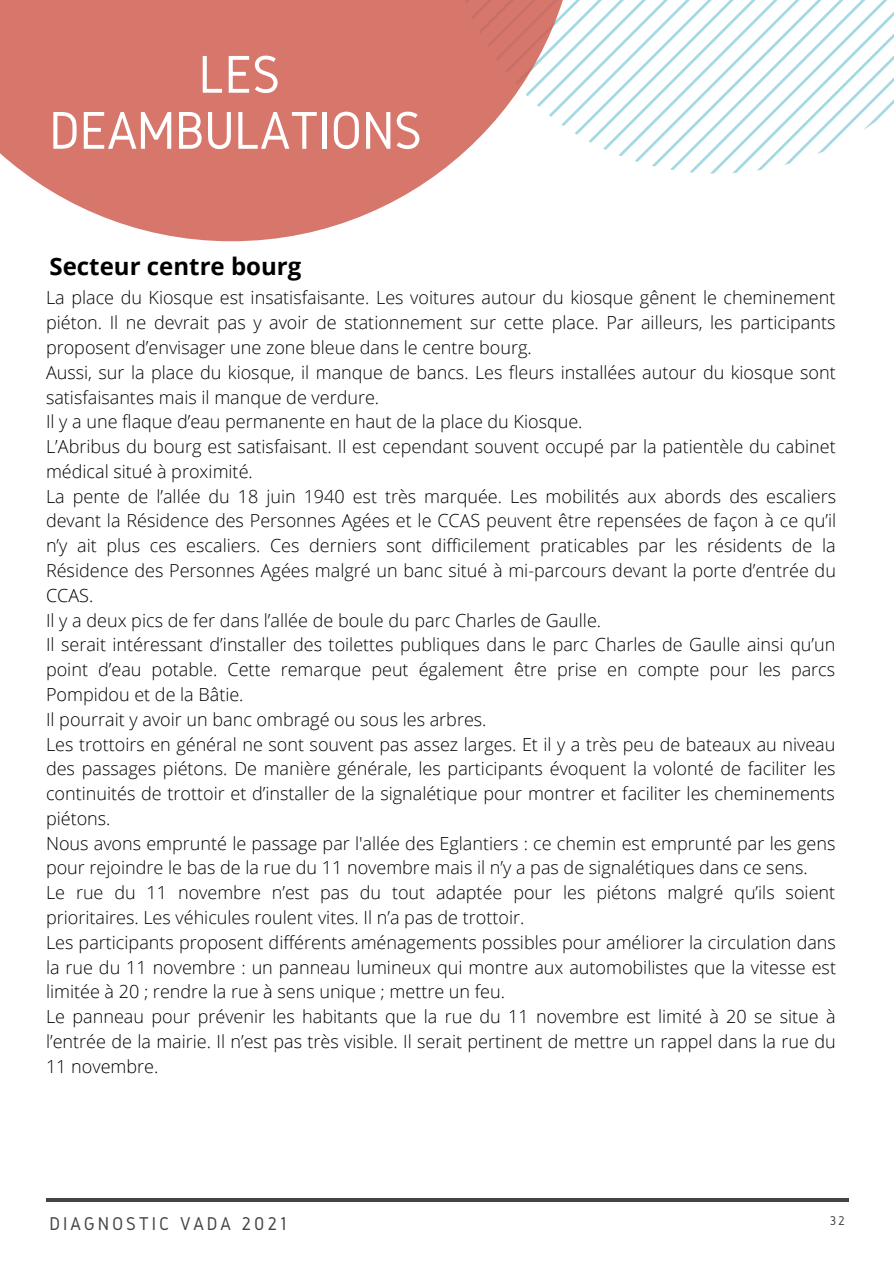
<style>
.page{position:relative;width:894px;height:1264px;background:#fff}
.page>*{position:absolute;margin:0;border:0;box-sizing:border-box;transform-origin:0 0}
.t1{font:55.2px/55.9px "Gidole";letter-spacing:-.01em;color:#fff;text-align:center}
.t2{font:700 24px "Open Sans";color:#000}
.t3{font:19.2px "Gidole";letter-spacing:.15em;color:#444440}
.t4{font:300 18px/24.8px "Open Sans";color:#000}
.t5{font:13.2px "Gidole";color:#444440}
</style>
<div class="page">
<svg style="left:579px;top:0;width:314px;height:173px"></svg>
<hr style="left:46px;top:1198px;width:802px;height:3px;background:#444440">
<svg style="left:0;top:0;width:579px;height:241px;fill:#d7766b"></svg>
<h1 class="t1" style="left:49px;top:46px;width:374px">LES<br>DÉAMBULATIONS</h1>
<h2 class="t2" style="left:49px;top:249px;width:253px">Secteur centre bourg</h2>
<p class="t4" style="left:46px;top:285px;width:791px">La place du Kiosque est insatisfaisante. Les voitures autour du kiosque gênent le cheminement piéton. Il ne devrait pas y avoir de stationnement sur cette place. Par ailleurs, les participants proposent d’envisager une zone bleue dans le centre bourg.<br>Aussi, sur la place du kiosque, il manque de bancs. Les fleurs installées autour du kiosque sont satisfaisantes mais il manque de verdure.<br>Il y a une flaque d’eau permanente en haut de la place du Kiosque.<br>L’Abribus du bourg est satisfaisant. Il est cependant souvent occupé par la patientèle du cabinet médical situé à proximité.<br>La pente de l’allée du 18 juin 1940 est très marquée. Les mobilités aux abords des escaliers devant la Résidence des Personnes Agées et le CCAS peuvent être repensées de façon à ce qu’il n’y ait plus ces escaliers. Ces derniers sont difficilement praticables par les résidents de la Résidence des Personnes Agées malgré un banc situé à mi-parcours devant la porte d’entrée du CCAS.<br>Il y a deux pics de fer dans l’allée de boule du parc Charles de Gaulle.<br>Il serait intéressant d’installer des toilettes publiques dans le parc Charles de Gaulle ainsi qu’un point d’eau potable. Cette remarque peut également être prise en compte pour les parcs Pompidou et de la Bâtie.<br>Il pourrait y avoir un banc ombragé ou sous les arbres.<br>Les trottoirs en général ne sont souvent pas assez larges. Et il y a très peu de bateaux au niveau des passages piétons. De manière générale, les participants évoquent la volonté de faciliter les continuités de trottoir et d’installer de la signalétique pour montrer et faciliter les cheminements piétons.<br>Nous avons emprunté le passage par l'allée des Eglantiers : ce chemin est emprunté par les gens pour rejoindre le bas de la rue du 11 novembre mais il n’y a pas de signalétiques dans ce sens.<br>Le rue du 11 novembre n’est pas du tout adaptée pour les piétons malgré qu’ils soient prioritaires. Les véhicules roulent vites. Il n’a pas de trottoir.<br>Les participants proposent différents aménagements possibles pour améliorer la circulation dans la rue du 11 novembre : un panneau lumineux qui montre aux automobilistes que la vitesse est limitée à 20 ; rendre la rue à sens unique ; mettre un feu.<br>Le panneau pour prévenir les habitants que la rue du 11 novembre est limité à 20 se situe à l’entrée de la mairie. Il n’est pas très visible. Il serait pertinent de mettre un rappel dans la rue du 11 novembre.</p>
<p class="t3" style="left:49px;top:1213px;width:239px">DIAGNOSTIC VADA 2021</p>
<p class="t5" style="left:829px;top:1213px;width:17px">32</p>
</div>
